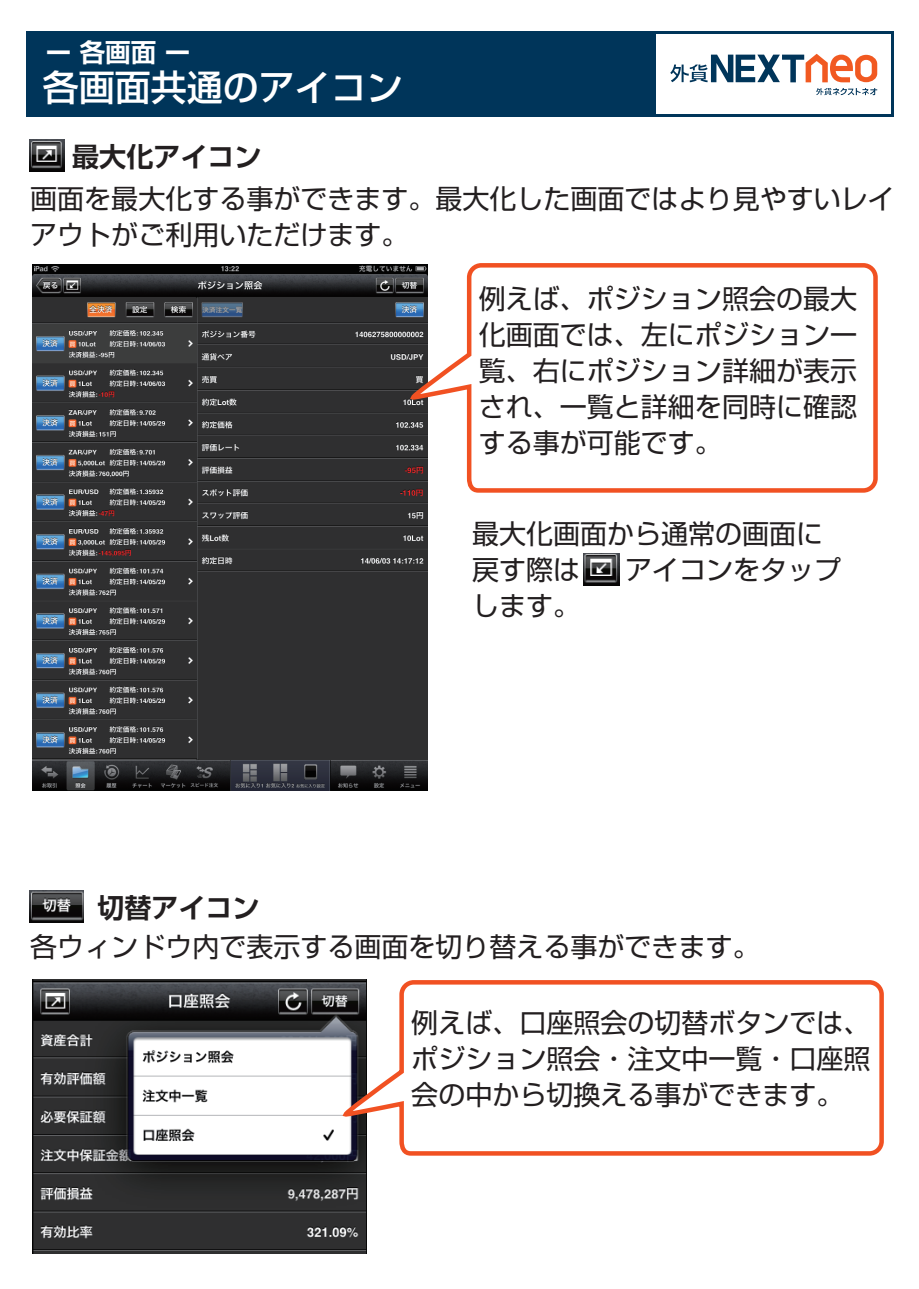
<style>
.page{position:relative;width:919px;height:1289px;background:#fff}
.page>*{position:absolute;margin:0;border:0;box-sizing:border-box;transform-origin:0 0}
.t1{font:500 36px "Shin Go Pro";color:#fff}
.t2{font:27px/36px "Shin Go Pro";color:#231f20}
.t3{font:700 27px "Shin Go Pro De";color:#231f20}
.t4{font:700 25.5px "Shin Go Pro De";color:#fff}
</style>
<div class="page">
<img style="left:33px;top:264px;width:395px;height:526px">
<svg style="left:410px;top:263px;width:468px;height:232px"></svg>
<div style="left:26px;top:31px;width:867px;height:85px;background:#00355a"></div>
<img style="left:33px;top:979px;width:334px;height:274px">
<svg style="left:343px;top:979px;width:541px;height:178px"></svg>
<div style="left:656px;top:35px;width:234px;height:79px;background:#fff"></div>
<svg style="left:816px;top:88px;width:61px;height:7px"></svg>
<svg style="left:670px;top:54px;width:207px;height:28px"></svg>
<img style="left:29px;top:139px;width:36px;height:32px">
<img style="left:583px;top:553px;width:36px;height:32px">
<img style="left:29px;top:890px;width:55px;height:32px">
<p class="t4" style="left:46px;top:32px;width:146px">ー 各画面 ー</p>
<h1 class="t1" style="left:43px;top:58px;width:361px">各画面共通のアイコン</h1>
<p class="t3" style="left:72px;top:134px;width:191px">最大化アイコン</p>
<p class="t2" style="left:30px;top:177px;width:866px">画面を最大化する事ができます。最大化した画面ではより見やすいレイアウトがご利用いただけます。</p>
<p class="t2" style="left:479px;top:278px;width:379px;text-align:justify">例えば、ポジション照会の最大化画面では、左にポジション一覧、右にポジション詳細が表示され、一覧と詳細を同時に確認する事が可能です。</p>
<p class="t2" style="left:472px;top:512px;width:370px">最大化画面から通常の画面に戻す際は　 アイコンをタップします。</p>
<p class="t3" style="left:97px;top:885px;width:163px">切替アイコン</p>
<p class="t2" style="left:30px;top:925px;width:730px">各ウィンドウ内で表示する画面を切り替える事ができます。</p>
<p class="t2" style="left:411px;top:1001px;width:460px;text-align:justify">例えば、口座照会の切替ボタンでは、ポジション照会・注文中一覧・口座照会の中から切換える事ができます。</p>
</div>
